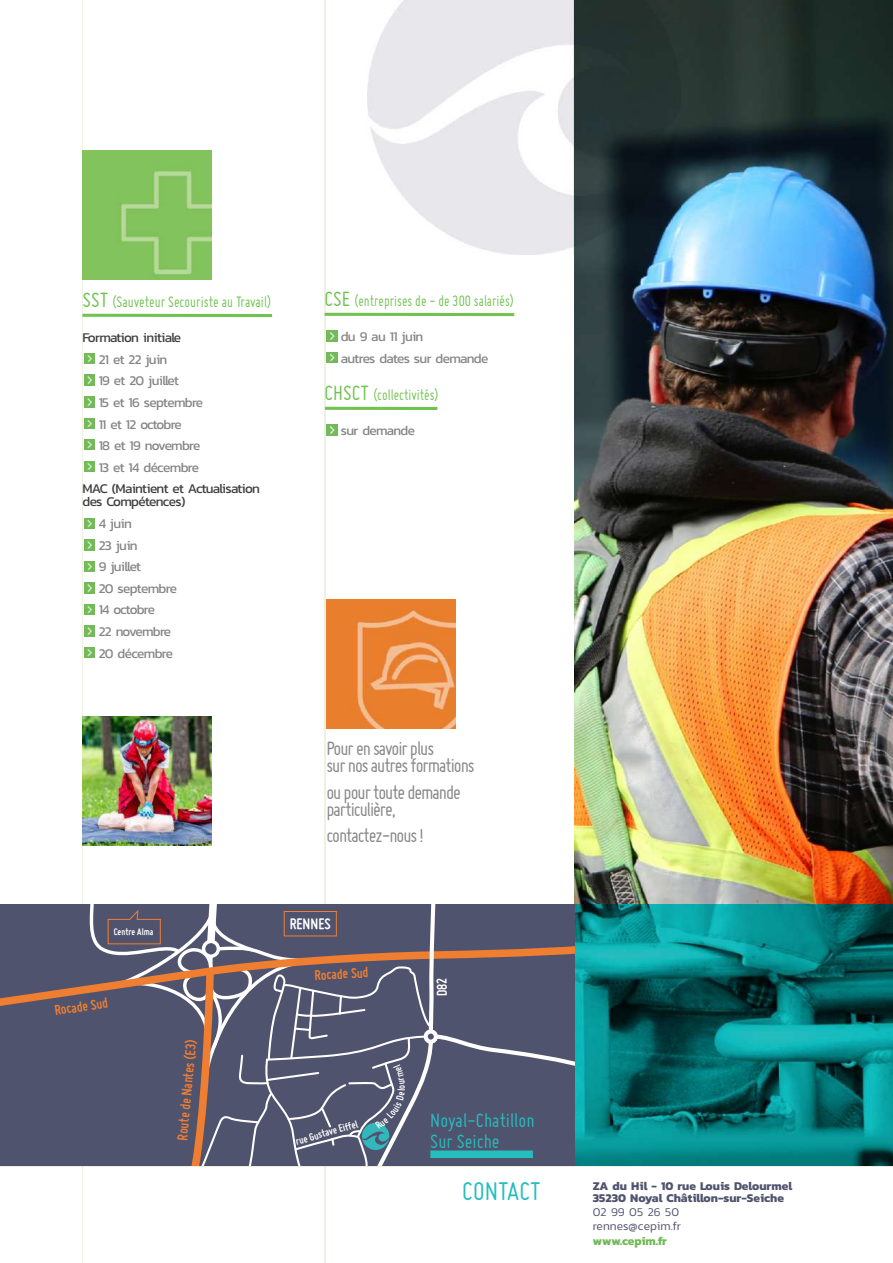
<style>
.page{position:relative;width:893px;height:1263px;background:#fff}
.page>*{position:absolute;margin:0;border:0;box-sizing:border-box;transform-origin:0 0}
.t1{font:27.9px "Miso";color:#26bdbe}
.t2{font:21px/17.7px "Miso";letter-spacing:-.05em;color:#858585}
.t3{font:21px/21px "Miso";color:#26bdbe}
.t4{font:16.5px "Miso";color:#70c351;scale:.9 1}
.t5{font:16.5px "Miso";color:#70c351;scale:.92 1}
.t6{font:700 16.35px "Miso";color:#fff}
.t7{font:700 15px "Miso";color:#f07e31}
.t8{font:13.5px/21.6px "Kanit";letter-spacing:-.05em;color:#858585}
.t9{font:13.5px/13.2px "Kanit";letter-spacing:-.05em;color:#3e3e3e}
.t10{font:700 12px/12px "Kanit";color:#50536e}
.t11{font:300 12px/14.1px "Kanit";color:#50536e}
.t12{font:700 12px "Kanit";color:#74b959}
.t13{font:700 11.25px "Miso";color:#fff}
.t14{font:700 10.2px "Miso";color:#fff}
.t15{font:9px "Kanit";letter-spacing:-.05em;color:#858585}
.s1{font-size:22.5px}
</style>
<div class="page">
<img style="left:324px;top:0;width:1px;height:1263px">
<img style="left:82px;top:0;width:1px;height:1263px">
<img style="left:574px;top:0;width:319px;height:904px">
<img style="left:0;top:904px;width:893px;height:262px">
<img style="left:368px;top:0;width:312px;height:255px">
<hr style="left:82px;top:314px;width:190px;height:3px;background:#70c351">
<hr style="left:325px;top:313px;width:189px;height:3px;background:#70c351">
<img style="left:82px;top:150px;width:130px;height:129px">
<svg style="left:84px;top:353px;width:11px;height:11px"></svg>
<svg style="left:84px;top:375px;width:11px;height:10px"></svg>
<svg style="left:84px;top:396px;width:11px;height:11px"></svg>
<svg style="left:84px;top:418px;width:11px;height:11px"></svg>
<svg style="left:84px;top:439px;width:11px;height:11px"></svg>
<svg style="left:84px;top:461px;width:11px;height:11px"></svg>
<svg style="left:84px;top:518px;width:11px;height:11px"></svg>
<svg style="left:84px;top:539px;width:11px;height:11px"></svg>
<svg style="left:326px;top:331px;width:11px;height:10px"></svg>
<svg style="left:326px;top:352px;width:11px;height:11px"></svg>
<hr style="left:325px;top:407px;width:112px;height:3px;background:#70c351">
<svg style="left:327px;top:425px;width:10px;height:10px"></svg>
<svg style="left:84px;top:561px;width:11px;height:11px"></svg>
<svg style="left:84px;top:583px;width:11px;height:10px"></svg>
<svg style="left:84px;top:604px;width:11px;height:11px"></svg>
<svg style="left:84px;top:626px;width:11px;height:11px"></svg>
<svg style="left:84px;top:647px;width:11px;height:11px"></svg>
<img style="left:326px;top:599px;width:129px;height:129px">
<img style="left:83px;top:716px;width:129px;height:129px">
<svg style="left:0;top:904px;width:574px;height:261px"></svg>
<p class="t5" style="left:82px;top:297px;width:207px"><span class="s1">SST</span> (Sauveteur Secouriste au Travail)</p>
<p class="t9" style="left:82px;top:332px;width:100px">Formation initiale</p>
<p class="t8" style="left:99px;top:349px;width:106px">21 et 22 juin<br>19 et 20 juillet<br>15 et 16 septembre<br>11 et 12 octobre<br>18 et 19 novembre<br>13 et 14 décembre</p>
<p class="t9" style="left:82px;top:483px;width:179px">MAC (Maintient et Actualisation des Compétences)</p>
<p class="t8" style="left:99px;top:514px;width:80px">4 juin<br>23 juin<br>9 juillet<br>20 septembre<br>14 octobre<br>22 novembre<br>20 décembre</p>
<p class="t4" style="left:325px;top:296px;width:212px"><span class="s1">CSE</span> (entreprises de - de 300 salariés)</p>
<p class="t8" style="left:341px;top:327px;width:149px">du 9 au 11 juin<br>autres dates sur demande</p>
<p class="t4" style="left:325px;top:389px;width:128px"><span class="s1">CHSCT</span> (collectivités)</p>
<p class="t8" style="left:341px;top:421px;width:76px">sur demande</p>
<h2 class="t2" style="left:326px;top:741px;width:150px">Pour en savoir plus<br>sur nos autres formations</h2>
<h2 class="t2" style="left:326px;top:785px;width:136px">ou pour toute demande particulière,</h2>
<p class="t15" style="left:189px;top:836px;width:22px">Émile</p>
<h2 class="t2" style="left:326px;top:829px;width:99px">contactez-nous !</h2>
<p class="t14" style="left:114px;top:928px;width:41px">Centre Alma</p>
<p class="t7" style="left:54px;top:1005px;width:55px;rotate:-9deg">Rocade Sud</p>
<p class="t7" style="left:177px;top:1140px;width:102px;rotate:-85deg">Route de Nantes (E3)</p>
<p class="t6" style="left:290px;top:918px;width:42px">RENNES</p>
<p class="t7" style="left:314px;top:970px;width:55px;rotate:-3deg">Rocade Sud</p>
<p class="t13" style="left:295px;top:1137px;width:66px;rotate:-16deg">rue Gustave Eiffel</p>
<h2 class="t3" style="left:430px;top:1112px;width:106px">Noyal-Chatillon<br>Sur Seiche</h2>
<h1 class="t1" style="left:462px;top:1181px;width:80px">CONTACT</h1>
<p class="t10" style="left:593px;top:1181px;width:201px">ZA du Hil - 10 rue Louis Delourmel<br>35230 Noyal Châtillon-sur-Seiche</p>
<p class="t11" style="left:593px;top:1206px;width:90px">02 99 05 26 50 rennes@cepim.fr</p>
<p class="t12" style="left:593px;top:1235px;width:76px">www.cepim.fr</p>
</div>
